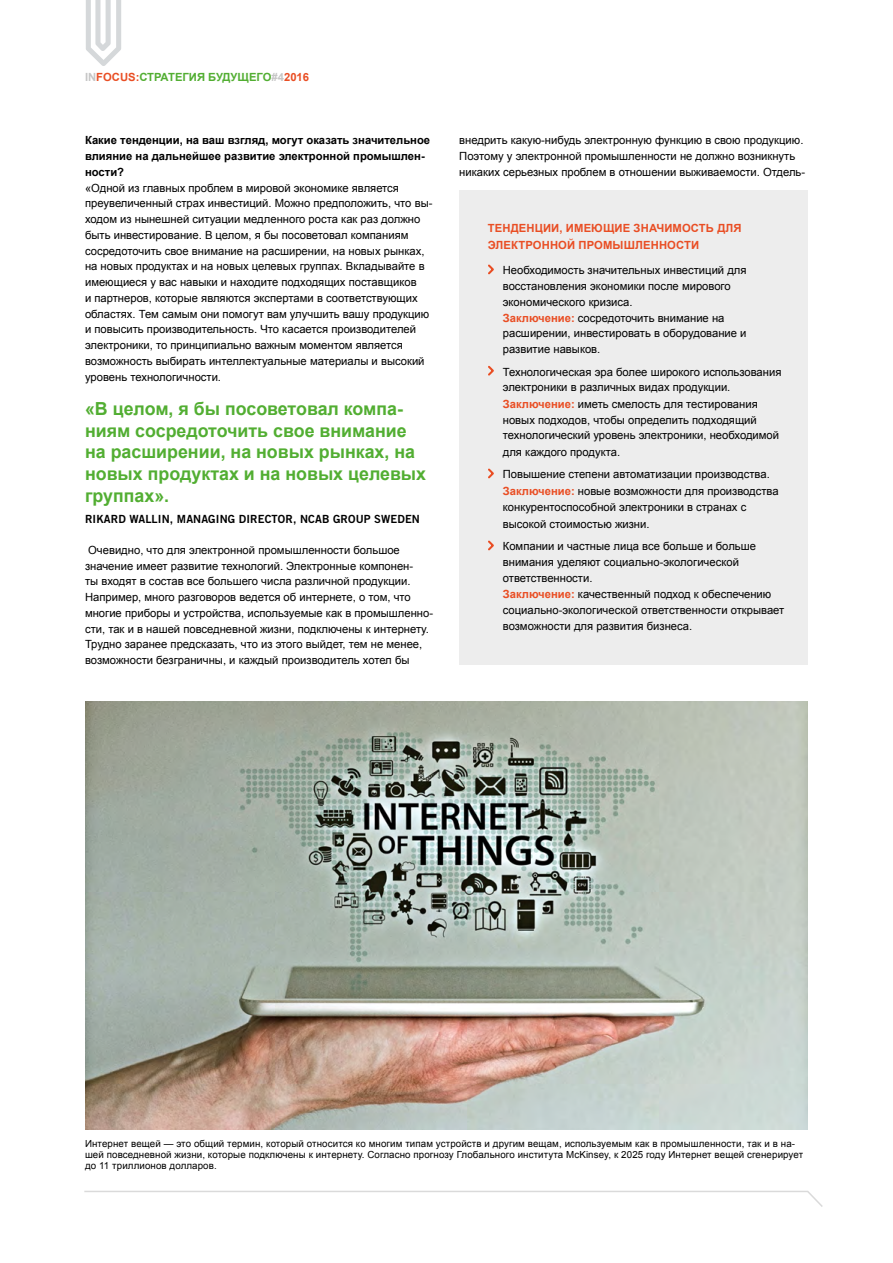
<style>
.page{position:relative;width:893px;height:1263px;background:#fff}
.page>*{position:absolute;margin:0;border:0;box-sizing:border-box;transform-origin:0 0}
.t1{font:700 18px/21.8px "Arial";color:#52ae32}
.t2{font:11.25px/15.8px "Arial";color:#000}
.t3{font:700 11.25px/15.8px "Arial";color:#000}
.t4{font:700 11.25px/16.5px "Arial";letter-spacing:.01em;color:#e94e24}
.t5{font:11.25px "Trade Gothic LT Bold Two";letter-spacing:.01em;color:#000}
.t6{font:700 11.25px "Arial";color:#52ae32}
.t7{font:9.75px/11.2px "Arial";letter-spacing:.01em;color:#000}
.s1{color:#c6c6c6}
.s2{color:#e94e24}
.s3{font-weight:700;color:#e94e24}
</style>
<div class="page">
<svg style="left:86px;top:0;width:35px;height:66px"></svg>
<svg style="left:84px;top:1190px;width:739px;height:17px"></svg>
<img style="left:85px;top:702px;width:723px;height:427px">
<div style="left:459px;top:190px;width:349px;height:474px;background:#ededed"></div>
<svg style="left:488px;top:264px;width:6px;height:11px"></svg>
<svg style="left:488px;top:365px;width:6px;height:11px"></svg>
<svg style="left:488px;top:468px;width:6px;height:11px"></svg>
<svg style="left:488px;top:540px;width:6px;height:11px"></svg>
<p class="t6" style="left:85px;top:69px;width:226px"><span class="s1">IN</span><span class="s2">FOCUS:</span>СТРАТЕГИЯ БУДУЩЕГО<span class="s1">#4</span><span class="s2">2016</span></p>
<p class="t3" style="left:85px;top:133px;width:347px">Какие тенденции, на ваш взгляд, могут оказать значительное влияние на дальнейшее развитие электронной промышлен&shy;ности?</p>
<p class="t2" style="left:85px;top:180px;width:349px">«Одной из главных проблем в мировой экономике является преувеличенный страх инвестиций. Можно предположить, что вы&shy;ходом из нынешней ситуации медленного роста как раз должно быть инвестирование. В целом, я бы посоветовал компаниям сосредоточить свое внимание на расширении, на новых рынках, на новых продуктах и на новых целевых группах. Вкладывайте в имеющиеся у вас навыки и находите подходящих поставщиков<br>и партнеров, которые являются экспертами в соответствующих областях. Тем самым они помогут вам улучшить вашу продукцию и повысить производительность. Что касается производителей электроники, то принципиально важным моментом является возможность выбирать интеллектуальные материалы и высокий уровень технологичности.</p>
<h1 class="t1" style="left:85px;top:398px;width:343px">«В целом, я бы посоветовал компа&shy;ниям сосредоточить свое внимание на расширении, на новых рынках, на новых продуктах и на новых целевых группах».</h1>
<p class="t5" style="left:85px;top:512px;width:336px">RIKARD WALLIN, MANAGING DIRECTOR, NCAB GROUP SWEDEN</p>
<p class="t2" style="left:85px;top:542px;width:350px">Очевидно, что для электронной промышленности большое значение имеет развитие технологий. Электронные компонен-<br>ты входят в состав все большего числа различной продукции.<br>Например, много разговоров ведется об интернете, о том, что многие приборы и устройства, используемые как в промышленно&shy;сти, так и в нашей повседневной жизни, подключены к интернету.<br>Трудно заранее предсказать, что из этого выйдет, тем не менее, возможности безграничны, и каждый производитель хотел бы</p>
<p class="t2" style="left:459px;top:133px;width:347px">внедрить какую-нибудь электронную функцию в свою продукцию.<br>Поэтому у электронной промышленности не должно возникнуть никаких серьезных проблем в отношении выживаемости. Отдель-</p>
<p class="t4" style="left:488px;top:220px;width:255px">ТЕНДЕНЦИИ, ИМЕЮЩИЕ ЗНАЧИМОСТЬ ДЛЯ<br>ЭЛЕКТРОННОЙ ПРОМЫШЛЕННОСТИ</p>
<p class="t2" style="left:503px;top:263px;width:245px">Необходимость значительных инвестиций для восстановления экономики после мирового экономического кризиса.<br><span class="s3">Заключение:</span> сосредоточить внимание на расширении, инвестировать в оборудование и развитие навыков.</p>
<p class="t2" style="left:503px;top:364px;width:280px">Технологическая эра более широкого использования электроники в различных видах продукции.<br><span class="s3">Заключение:</span> иметь смелость для тестирования новых подходов, чтобы определить подходящий технологический уровень электроники, необходимой для каждого продукта.</p>
<p class="t2" style="left:503px;top:466px;width:277px;line-height:16.5px">Повышение степени автоматизации производства.<br><span class="s3">Заключение:</span> новые возможности для производства конкурентоспособной электроники в странах с высокой стоимостью жизни.</p>
<p class="t2" style="left:503px;top:539px;width:283px">Компании и частные лица все больше и больше внимания уделяют социально-экологической ответственности.<br><span class="s3">Заключение:</span> качественный подход к обеспечению социально-экологической ответственности открывает возможности для развития бизнеса.</p>
<p class="t7" style="left:85px;top:1138px;width:720px">Интернет вещей — это общий термин, который относится ко многим типам устройств и другим вещам, используемым как в промышленности, так и в на&shy;шей повседневной жизни, которые подключены к интернету. Согласно прогнозу Глобального института McKinsey, к 2025 году Интернет вещей сгенерирует до 11 триллионов долларов.</p>
</div>
